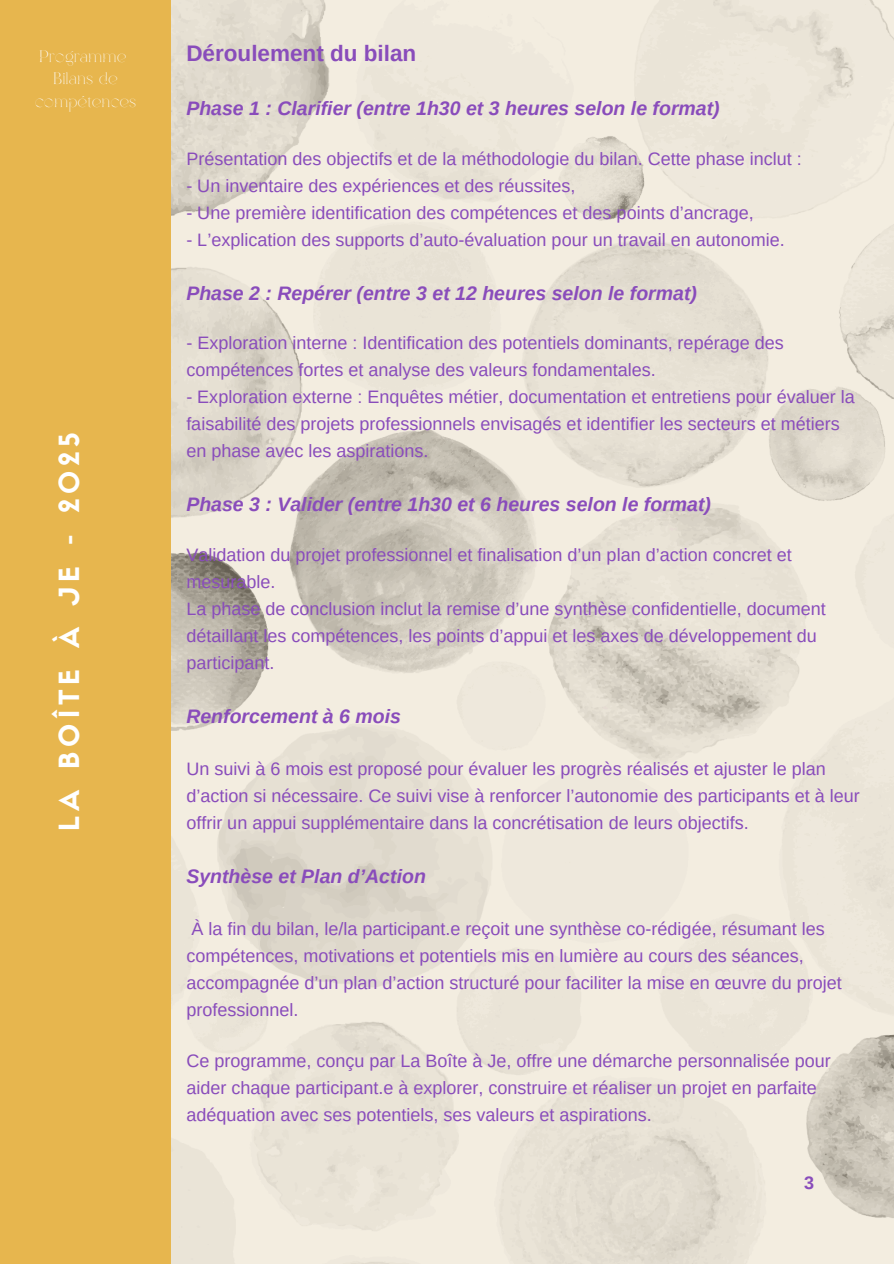
<style>
.page{position:relative;width:894px;height:1264px;background:#fff}
.page>*{position:absolute;margin:0;border:0;box-sizing:border-box;transform-origin:0 0}
.t1{font:27.3px "Sifonn Basic";letter-spacing:.18em;color:#fff}
.t2{font:700 22.5px "Arimo";color:#894cbb}
.t3{font:italic 700 19.5px "Arimo";color:#894cbb}
.t4{font:18px/27px "Arimo";color:#894cbb}
.t5{font:700 18px "Arimo";color:#894cbb}
.t6{font:16.5px/22.5px "Sirenik";color:#fff;text-align:center}
</style>
<div class="page">
<div style="left:0;top:0;width:893px;height:1263px;background:#e7b64e"></div>
<img style="left:171px;top:0;width:722px;height:1263px">
<h4 class="t6" style="left:39px;top:46px;width:89px">Programme</h4>
<h3 class="t6" style="left:35px;top:69px;width:103px">Bilans de compétences</h3>
<p class="t1" style="left:59px;top:830px;width:400px;rotate:-90deg">LA BOÎTE À JE - 2025</p>
<h1 class="t2" style="left:186px;top:41px;width:231px">Déroulement du bilan</h1>
<p class="t3" style="left:186px;top:98px;width:535px">Phase 1 : Clarifier (entre 1h30 et 3 heures selon le format)</p>
<p class="t4" style="left:186px;top:145px;width:616px">Présentation des objectifs et de la méthodologie du bilan. Cette phase inclut :</p>
<p class="t4" style="left:186px;top:172px;width:390px">- Un inventaire des expériences et des réussites,</p>
<p class="t4" style="left:186px;top:199px;width:568px">- Une première identification des compétences et des points d’ancrage,</p>
<p class="t4" style="left:186px;top:226px;width:599px">- L’explication des supports d’auto-évaluation pour un travail en autonomie.</p>
<p class="t3" style="left:186px;top:282px;width:512px">Phase 2 : Repérer (entre 3 et 12 heures selon le format)</p>
<h2 class="t4" style="left:186px;top:329px;width:598px">- Exploration interne : Identification des potentiels dominants, repérage des compétences fortes et analyse des valeurs fondamentales.</h2>
<h2 class="t4" style="left:186px;top:383px;width:669px">- Exploration externe : Enquêtes métier, documentation et entretiens pour évaluer la faisabilité des projets professionnels envisagés et identifier les secteurs et métiers en phase avec les aspirations.</h2>
<h3 class="t3" style="left:186px;top:494px;width:526px">Phase 3 : Valider (entre 1h30 et 6 heures selon le format)</h3>
<h4 class="t4" style="left:186px;top:541px;width:641px">Validation du projet professionnel et finalisation d’un plan d’action concret et mesurable.<br>La phase de conclusion inclut la remise d’une synthèse confidentielle, document détaillant les compétences, les points d’appui et les axes de développement du participant.</h4>
<h3 class="t3" style="left:186px;top:705px;width:216px">Renforcement à 6 mois</h3>
<h4 class="t4" style="left:186px;top:755px;width:674px">Un suivi à 6 mois est proposé pour évaluer les progrès réalisés et ajuster le plan d’action si nécessaire. Ce suivi vise à renforcer l’autonomie des participants et à leur offrir un appui supplémentaire dans la concrétisation de leurs objectifs.</h4>
<h3 class="t3" style="left:186px;top:865px;width:241px">Synthèse et Plan d’Action</h3>
<h4 class="t4" style="left:186px;top:914px;width:656px">À la fin du bilan, le/la participant.e reçoit une synthèse co-rédigée, résumant les compétences, motivations et potentiels mis en lumière au cours des séances, accompagnée d’un plan d’action structuré pour faciliter la mise en œuvre du projet professionnel.</h4>
<h3 class="t4" style="left:186px;top:1047px;width:645px">Ce programme, conçu par La Boîte à Je, offre une démarche personnalisée pour aider chaque participant.e à explorer, construire et réaliser un projet en parfaite adéquation avec ses potentiels, ses valeurs et aspirations.</h3>
<p class="t5" style="left:804px;top:1172px;width:12px">3</p>
</div>
